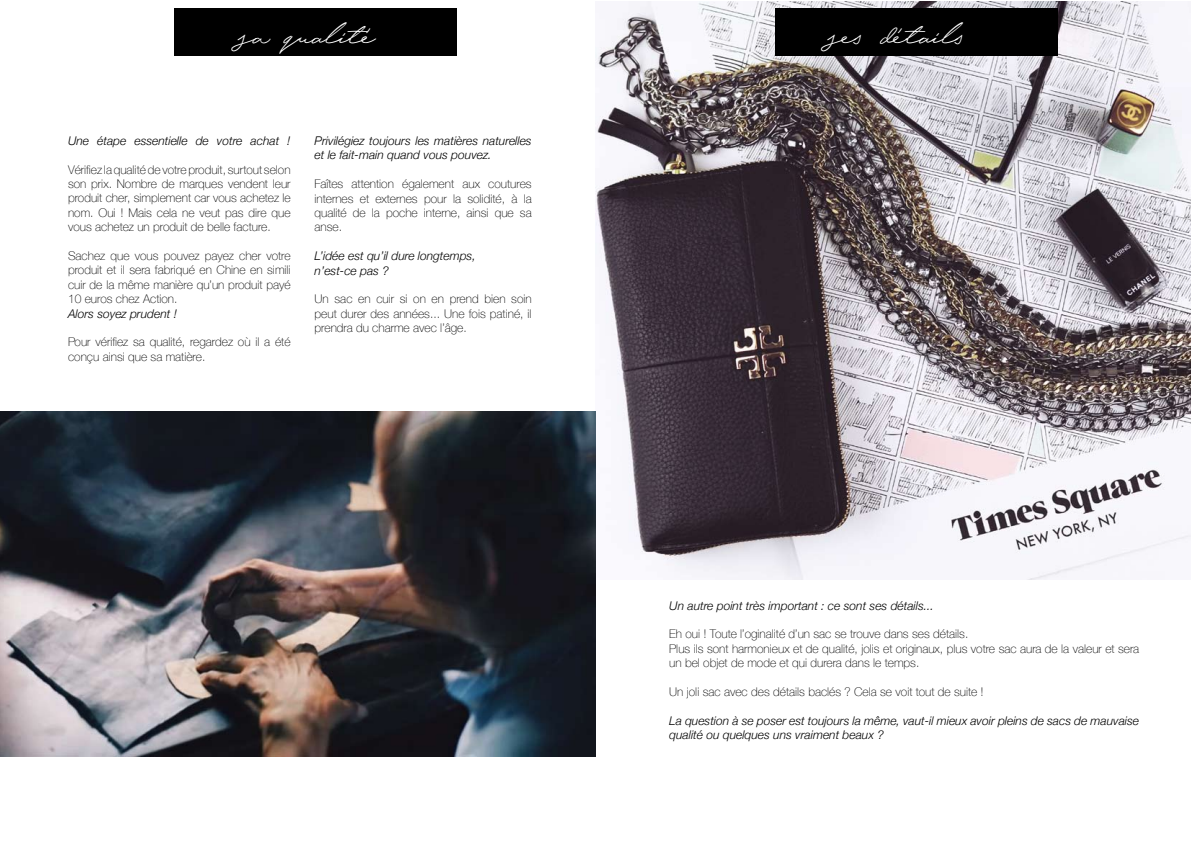
<style>
.page{position:relative;width:1191px;height:842px;background:#fff}
.page>*{position:absolute;margin:0;border:0;box-sizing:border-box;transform-origin:0 0}
.t1{font:33px "Hijrnotes PERSONALUSEONLY";color:#fff}
.t2{font:100 12px/14.4px "Helvetica Neue";color:#000;text-align:justify}
.t3{font:italic 300 12px/14.4px "Helvetica Neue";color:#000}
</style>
<div class="page">
<img style="left:595px;top:1px;width:596px;height:579px">
<div style="left:174px;top:8px;width:282px;height:47px;background:#000"></div>
<img style="left:0;top:412px;width:595px;height:344px">
<div style="left:775px;top:8px;width:282px;height:47px;background:#000"></div>
<h1 class="t1" style="left:236px;top:26px;width:138px">sa qualité</h1>
<p class="t3" style="left:68px;top:133px;width:224px">Une étape essentielle de votre achat !</p>
<p class="t2" style="left:68px;top:162px;width:224px">Vérifiez la qualité de votre produit, surtout selon son prix. Nombre de marques vendent leur produit cher, simplement car vous achetez le nom. Oui ! Mais cela ne veut pas dire que vous achetez un produit de belle facture.</p>
<p class="t2" style="left:68px;top:248px;width:224px">Sachez que vous pouvez payez cher votre produit et il sera fabriqué en Chine en simili cuir de la même manière qu’un produit payé 10 euros chez Action.</p>
<p class="t3" style="left:68px;top:305px;width:110px">Alors soyez prudent !</p>
<p class="t2" style="left:68px;top:334px;width:224px">Pour vérifiez sa qualité, regardez où il a été conçu ainsi que sa matière.</p>
<p class="t3" style="left:314px;top:133px;width:219px">Privilégiez toujours les matières naturelles et le fait-main quand vous pouvez.</p>
<p class="t2" style="left:314px;top:176px;width:219px">Faîtes attention également aux coutures internes et externes pour la solidité, à la qualité de la poche interne, ainsi que sa anse.</p>
<p class="t3" style="left:314px;top:248px;width:163px">L’idée est qu’il dure longtemps, n’est-ce pas ?</p>
<p class="t2" style="left:314px;top:291px;width:219px">Un sac en cuir si on en prend bien soin peut durer des années... Une fois patiné, il prendra du charme avec l’âge.</p>
<h1 class="t1" style="left:826px;top:26px;width:140px">ses détails</h1>
<p class="t3" style="left:669px;top:597px;width:266px">Un autre point très important : ce sont ses détails...</p>
<p class="t2" style="left:669px;top:626px;width:471px;text-align:left">Eh oui ! Toute l’oginalité d’un sac se trouve dans ses détails.<br>Plus ils sont harmonieux et de qualité, jolis et originaux, plus votre sac aura de la valeur et sera un bel objet de mode et qui durera dans le temps.</p>
<p class="t2" style="left:669px;top:684px;width:316px">Un joli sac avec des détails baclés ? Cela se voit tout de suite !</p>
<p class="t3" style="left:669px;top:712px;width:471px">La question à se poser est toujours la même, vaut-il mieux avoir pleins de sacs de mauvaise qualité ou quelques uns vraiment beaux ?</p>
</div>
